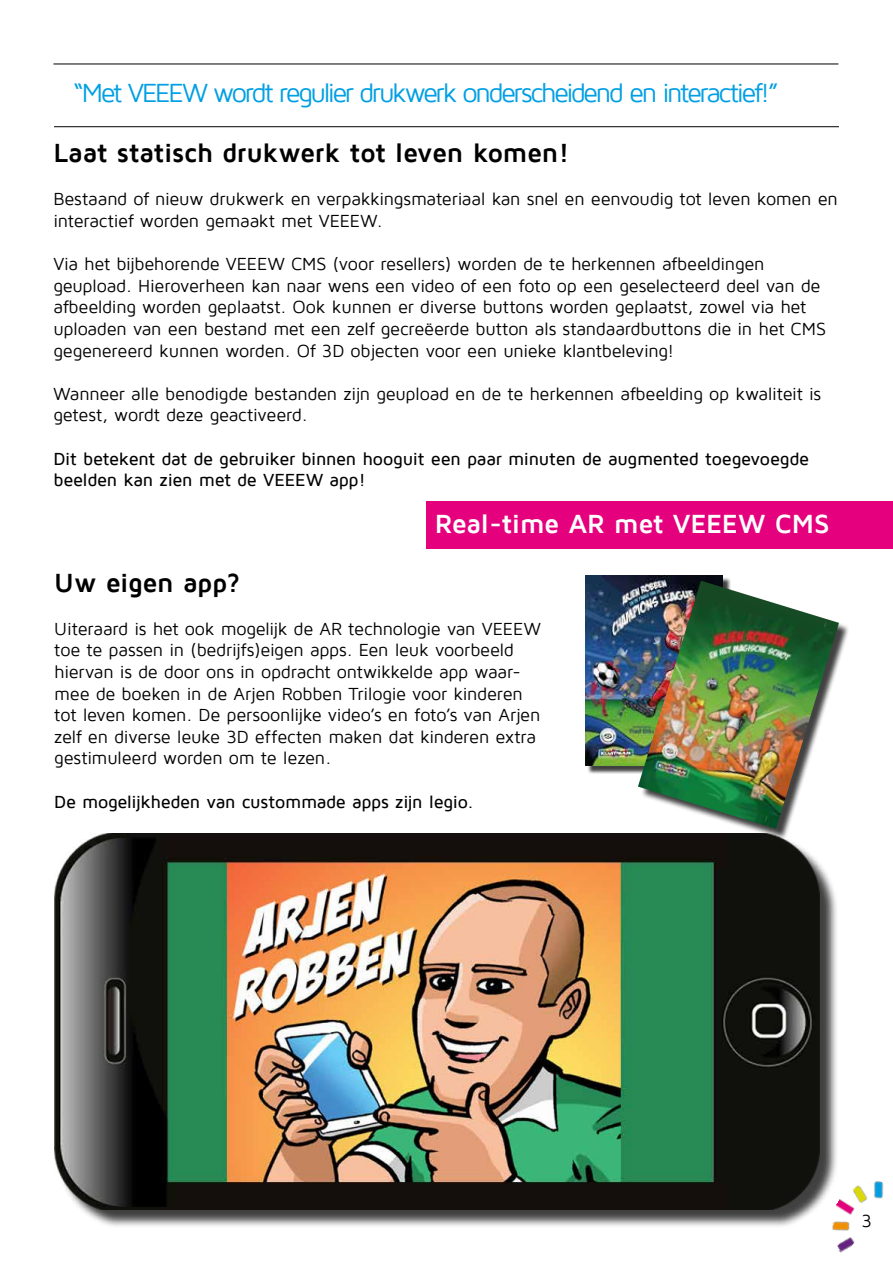
<style>
.page{position:relative;width:893px;height:1263px;background:#fff}
.page>*{position:absolute;margin:0;border:0;box-sizing:border-box;transform-origin:0 0}
.t1{font:27px "Maven Pro";letter-spacing:-.09em;color:#009fe3}
.t2{font:700 27px "Maven Pro";letter-spacing:-.015em;color:#000}
.t3{font:700 27px "Maven Pro";letter-spacing:-.015em;color:#fff}
.t4{font:18px/21.6px "Maven Pro";letter-spacing:-.015em;color:#000}
.t5{font:500 18px/21.6px "Maven Pro";letter-spacing:-.015em;color:#000}
</style>
<div class="page">
<div style="left:57px;top:836px;width:781px;height:392px;background:#000;opacity:.75"></div>
<img style="left:54px;top:834px;width:766px;height:375px">
<img style="left:586px;top:575px;width:137px;height:191px">
<div style="left:640px;top:582px;width:210px;height:258px;background:#000;opacity:.75"></div>
<img style="left:638px;top:581px;width:201px;height:248px">
<div style="left:426px;top:502px;width:467px;height:47px;background:#e5007d"></div>
<hr style="left:54px;top:126px;width:785px;height:1px;background:#000">
<hr style="left:53px;top:64px;width:785px;height:1px;background:#000">
<img style="left:815px;top:1168px;width:69px;height:85px">
<h1 class="t1" style="left:73px;top:79px;width:707px">“Met VEEEW wordt regulier drukwerk onderscheidend en interactief!”</h1>
<h1 class="t2" style="left:53px;top:139px;width:517px">Laat statisch drukwerk tot leven komen!</h1>
<p class="t4" style="left:53px;top:189px;width:786px">Bestaand of nieuw drukwerk en verpakkingsmateriaal kan snel en eenvoudig tot leven komen en interactief worden gemaakt met VEEEW.</p>
<p class="t4" style="left:53px;top:253px;width:774px">Via het bijbehorende VEEEW CMS (voor resellers) worden de te herkennen afbeeldingen geupload. Hieroverheen kan naar wens een video of een foto op een geselecteerd deel van de afbeelding worden geplaatst. Ook kunnen er diverse buttons worden geplaatst, zowel via het uploaden van een bestand met een zelf gecreëerde button als standaardbuttons die in het CMS gegenereerd kunnen worden. Of 3D objecten voor een unieke klantbeleving!</p>
<p class="t4" style="left:53px;top:383px;width:769px">Wanneer alle benodigde bestanden zijn geupload en de te herkennen afbeelding op kwaliteit is getest, wordt deze geactiveerd.</p>
<p class="t5" style="left:53px;top:448px;width:757px">Dit betekent dat de gebruiker binnen hooguit een paar minuten de augmented toegevoegde beelden kan zien met de VEEEW app!</p>
<h1 class="t3" style="left:435px;top:510px;width:396px">Real-time AR met VEEEW CMS</h1>
<h1 class="t2" style="left:54px;top:568px;width:187px">Uw eigen app?</h1>
<p class="t4" style="left:54px;top:618px;width:488px">Uiteraard is het ook mogelijk de AR technologie van VEEEW toe te passen in (bedrijfs)eigen apps. Een leuk voorbeeld hiervan is de door ons in opdracht ontwikkelde app waar&shy;mee de boeken in de Arjen Robben Trilogie voor kinderen tot leven komen. De persoonlijke video’s en foto’s van Arjen zelf en diverse leuke 3D effecten maken dat kinderen extra gestimuleerd worden om te lezen.</p>
<p class="t5" style="left:54px;top:791px;width:421px">De mogelijkheden van custommade apps zijn legio.</p>
<p class="t4" style="left:861px;top:1210px;width:12px">3</p>
</div>
